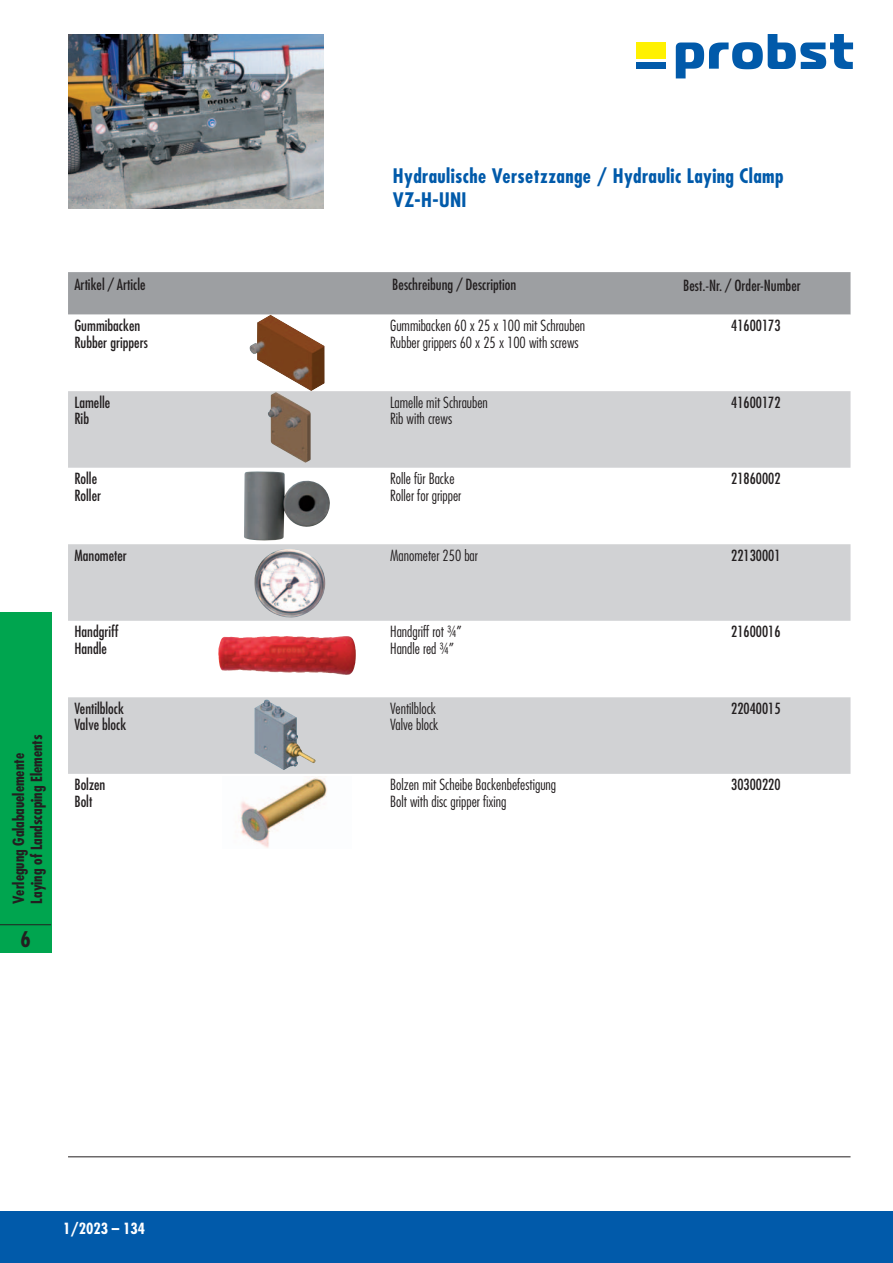
<style>
.page{position:relative;width:893px;height:1263px;background:#fff}
.page>*{position:absolute;margin:0;border:0;box-sizing:border-box;transform-origin:0 0}
.t1{font:700 condensed 21px "Futura";color:#231f20}
.t2{font:700 condensed 19.5px/24px "Futura";letter-spacing:.02em;color:#015aaa}
.t3{font:300 condensed 15px/16.5px "Futura";color:#231f20}
.t4{font:condensed 15px/16.5px "Futura";color:#231f20}
.t5{font:700 condensed 15px/18px "Futura";color:#231f20}
.t6{font:700 condensed 15px "Futura";color:#fff}
</style>
<div class="page">
<div style="left:0;top:1212px;width:893px;height:51px;background:#015aaa"></div>
<div style="left:0;top:612px;width:51px;height:340px;background:#00a54f"></div>
<hr style="left:0;top:924px;width:51px;height:1px;background:#231f20">
<div style="left:636px;top:42px;width:30px;height:17px;background:#fff101"></div>
<svg style="left:676px;top:34px;width:177px;height:44px"></svg>
<div style="left:636px;top:62px;width:30px;height:7px;background:#015aaa"></div>
<img style="left:68px;top:34px;width:255px;height:174px">
<div style="left:68px;top:272px;width:782px;height:43px;background:#9d9fa2"></div>
<svg style="left:68px;top:391px;width:782px;height:383px;fill:#d1d2d4"></svg>
<img style="left:249px;top:315px;width:76px;height:76px">
<img style="left:268px;top:393px;width:7px;height:24px">
<img style="left:240px;top:776px;width:87px;height:72px">
<img style="left:254px;top:548px;width:72px;height:70px">
<img style="left:281px;top:708px;width:24px;height:46px">
<img style="left:244px;top:471px;width:87px;height:70px">
<img style="left:218px;top:636px;width:73px;height:34px">
<hr style="left:68px;top:1157px;width:782px;height:1px;background:#231f20">
<p class="t5" style="left:11px;top:904px;width:170px;rotate:-90deg">Verlegung Galabauelemente<br>Laying of Landscaping Elements</p>
<h1 class="t1" style="left:20px;top:930px;width:12px">6</h1>
<h2 class="t2" style="left:393px;top:166px;width:392px">Hydraulische Versetzzange / Hydraulic Laying Clamp<br>VZ-H-UNI</h2>
<p class="t4" style="left:74px;top:278px;width:73px">Artikel / Article</p>
<p class="t4" style="left:392px;top:278px;width:125px">Beschreibung / Description</p>
<p class="t4" style="left:74px;top:319px;width:75px">Gummibacken<br>Rubber grippers</p>
<p class="t3" style="left:390px;top:318px;width:196px">Gummibacken 60 x 25 x 100 mit Schrauben<br>Rubber grippers 60 x 25 x 100 with screws</p>
<p class="t4" style="left:731px;top:319px;width:51px">41600173</p>
<p class="t4" style="left:683px;top:278px;width:119px">Best.-Nr. / Order-Number</p>
<p class="t4" style="left:74px;top:395px;width:37px">Lamelle<br>Rib</p>
<p class="t3" style="left:390px;top:395px;width:99px">Lamelle mit Schrauben<br>Rib with crews</p>
<p class="t4" style="left:731px;top:395px;width:51px">41600172</p>
<p class="t4" style="left:74px;top:472px;width:28px">Rolle<br>Roller</p>
<p class="t3" style="left:390px;top:471px;width:73px">Rolle für Backe<br>Roller for gripper</p>
<p class="t4" style="left:731px;top:472px;width:51px">21860002</p>
<p class="t4" style="left:74px;top:548px;width:54px">Manometer</p>
<p class="t3" style="left:390px;top:548px;width:89px">Manometer 250 bar</p>
<p class="t4" style="left:731px;top:548px;width:51px">22130001</p>
<p class="t4" style="left:74px;top:625px;width:46px">Handgriff<br>Handle</p>
<p class="t3" style="left:390px;top:625px;width:73px">Handgriff rot ¾”<br>Handle red ¾”</p>
<p class="t4" style="left:731px;top:625px;width:51px">21600016</p>
<p class="t4" style="left:74px;top:701px;width:53px">Ventilblock<br>Valve block</p>
<p class="t3" style="left:390px;top:701px;width:50px">Ventilblock<br>Valve block</p>
<p class="t4" style="left:731px;top:701px;width:51px">22040015</p>
<p class="t4" style="left:74px;top:778px;width:32px">Bolzen<br>Bolt</p>
<p class="t3" style="left:390px;top:778px;width:168px">Bolzen mit Scheibe Backenbefestigung<br>Bolt with disc gripper fixing</p>
<p class="t4" style="left:731px;top:778px;width:51px">30300220</p>
<p class="t6" style="left:63px;top:1222px;width:83px">1/2023 – 134</p>
</div>
